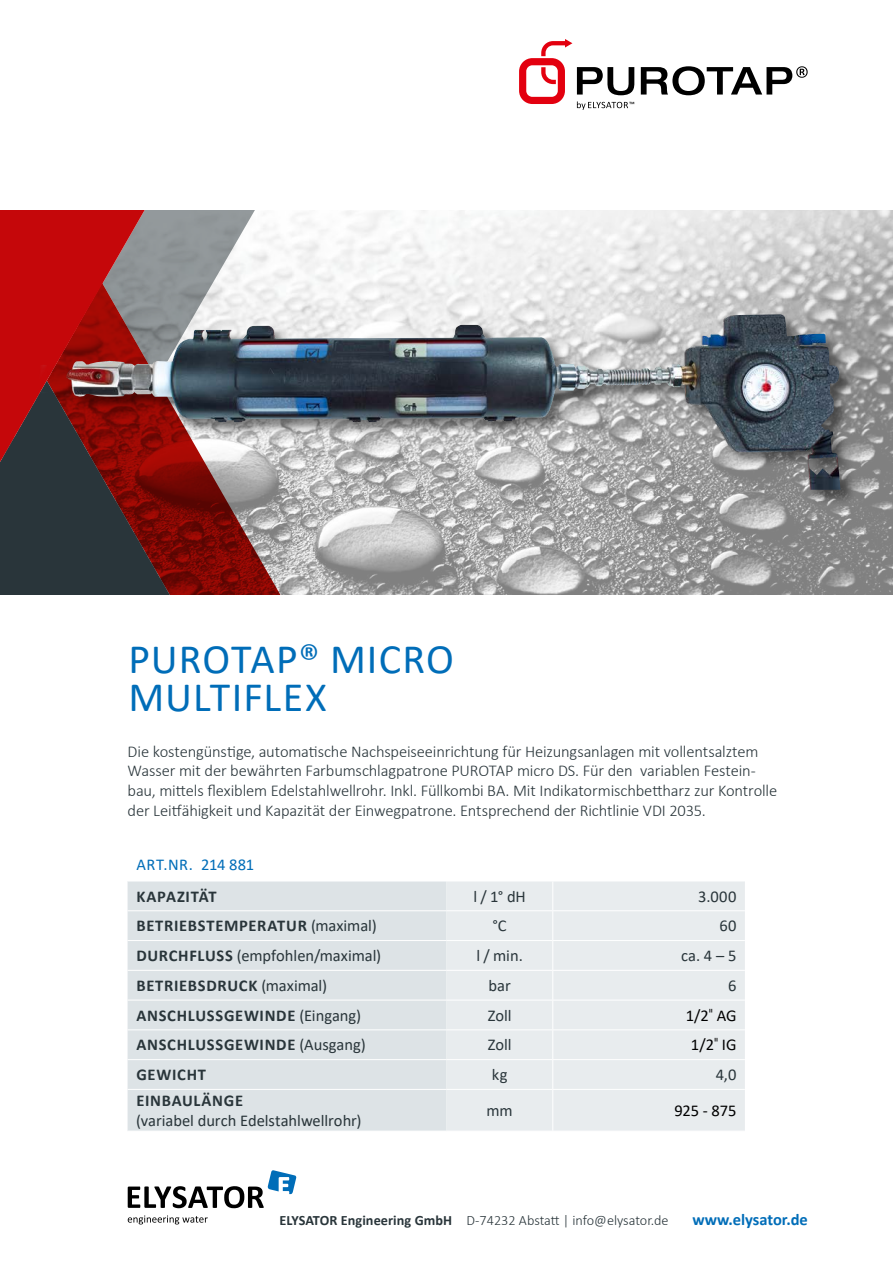
<style>
.page{position:relative;width:893px;height:1263px;background:#fff}
.page>*{position:absolute;margin:0;border:0;box-sizing:border-box;transform-origin:0 0}
.t1{font:42px/37.5px "Calibri";letter-spacing:.025em;color:#006db8}
.t2{font:300 16.5px/19.8px "Calibri";letter-spacing:-.01em;color:#29353a}
.t3{font:700 16.5px "Calibri";letter-spacing:.04em;color:#29353a}
.t4{font:16.5px "Calibri";letter-spacing:-.005em;color:#29353a}
.t5{font:16.5px "Calibri";letter-spacing:-.01em;color:#000}
.t6{font:700 16.5px "Calibri";color:#006db8}
.t7{font:16.5px "Calibri";letter-spacing:.01em;color:#006db8}
.t8{font:300 14.25px "Calibri";color:#29353a}
.s1{font-weight:400}
.s2{font-weight:700}
.s3{font-family:"Helvetica";font-stretch:condensed}
</style>
<div class="page">
<img style="left:298px;top:210px;width:595px;height:385px">
<svg style="left:187px;top:505px;width:111px;height:90px;background:#8f4946"></svg>
<svg style="left:187px;top:210px;width:111px;height:104px"></svg>
<svg style="left:0;top:462px;width:187px;height:133px;background:#392b2e"></svg>
<svg style="left:0;top:210px;width:187px;height:252px;background:#ab3032"></svg>
<svg style="left:128px;top:1170px;width:168px;height:54px"></svg>
<svg style="left:519px;top:39px;width:289px;height:71px"></svg>
<div style="left:43px;top:314px;width:813px;height:191px;background:#000;opacity:.45"></div>
<img style="left:202px;top:314px;width:578px;height:57px">
<div style="left:128px;top:882px;width:318px;height:249px;background:#dde3e6"></div>
<div style="left:446px;top:882px;width:299px;height:249px;background:#e8ecee"></div>
<hr style="left:128px;top:910px;width:318px;height:1px;background:#fff">
<hr style="left:446px;top:910px;width:107px;height:1px;background:#fff">
<hr style="left:553px;top:910px;width:192px;height:1px;background:#fff">
<hr style="left:128px;top:940px;width:318px;height:1px;background:#fff">
<hr style="left:446px;top:940px;width:107px;height:1px;background:#fff">
<hr style="left:553px;top:940px;width:192px;height:1px;background:#fff">
<hr style="left:128px;top:970px;width:318px;height:1px;background:#fff">
<hr style="left:446px;top:970px;width:107px;height:1px;background:#fff">
<hr style="left:553px;top:970px;width:192px;height:1px;background:#fff">
<hr style="left:128px;top:1000px;width:318px;height:1px;background:#fff">
<hr style="left:446px;top:1000px;width:107px;height:1px;background:#fff">
<hr style="left:553px;top:1000px;width:192px;height:1px;background:#fff">
<hr style="left:128px;top:1029px;width:318px;height:1px;background:#fff">
<hr style="left:446px;top:1029px;width:107px;height:1px;background:#fff">
<hr style="left:553px;top:1029px;width:192px;height:1px;background:#fff">
<hr style="left:128px;top:1059px;width:318px;height:1px;background:#fff">
<hr style="left:446px;top:1059px;width:107px;height:1px;background:#fff">
<hr style="left:553px;top:1059px;width:192px;height:1px;background:#fff">
<svg style="left:552px;top:882px;width:1px;height:207px"></svg>
<hr style="left:552px;top:1090px;width:1px;height:41px;background:#fff">
<hr style="left:128px;top:1089px;width:318px;height:1px;background:#fff">
<hr style="left:446px;top:1089px;width:107px;height:1px;background:#fff">
<hr style="left:553px;top:1089px;width:192px;height:1px;background:#fff">
<h1 class="t1" style="left:128px;top:639px;width:327px">PUROTAP® MICRO<br>MULTIFLEX</h1>
<p class="t2" style="left:128px;top:741px;width:651px">Die kostengünstige, automatische Nachspeiseeinrichtung für Heizungsanlagen mit vollentsalztem Wasser mit der bewährten Farbumschlagpatrone PUROTAP micro DS. Für den variablen Festein&shy;bau, mittels flexiblem Edelstahlwellrohr. Inkl. Füllkombi BA. Mit Indikatormischbettharz zur Kontrolle der Leitfähigkeit und Kapazität der Einwegpatrone. Entsprechend der Richtlinie VDI 2035.</p>
<p class="t7" style="left:136px;top:853px;width:119px">ART.NR. 214 881</p>
<p class="t3" style="left:136px;top:884px;width:82px">KAPAZITÄT</p>
<p class="t4" style="left:473px;top:885px;width:54px">l / 1° dH</p>
<p class="t4" style="left:698px;top:885px;width:40px">3.000</p>
<p class="t3" style="left:136px;top:914px;width:242px">BETRIEBSTEMPERATUR <span class="s1">(maximal)</span></p>
<p class="t4" style="left:493px;top:914px;width:16px">°C</p>
<p class="t4" style="left:719px;top:914px;width:18px">60</p>
<p class="t4" style="left:136px;top:944px;width:246px"><span class="s2">DURCHFLUSS</span> (empfohlen/maximal)</p>
<p class="t4" style="left:476px;top:944px;width:48px">l / min.</p>
<p class="t4" style="left:681px;top:944px;width:57px">ca. 4 – 5</p>
<p class="t3" style="left:136px;top:974px;width:192px">BETRIEBSDRUCK <span class="s1">(maximal)</span></p>
<p class="t4" style="left:488px;top:974px;width:24px">bar</p>
<p class="t4" style="left:728px;top:974px;width:10px">6</p>
<p class="t3" style="left:136px;top:1003px;width:226px">ANSCHLUSSGEWINDE <span class="s1">(Eingang)</span></p>
<p class="t4" style="left:488px;top:1004px;width:25px">Zoll</p>
<p class="t5" style="left:686px;top:1004px;width:52px">1/2<span class="s3">"</span> AG</p>
<p class="t3" style="left:136px;top:1033px;width:231px">ANSCHLUSSGEWINDE <span class="s1">(Ausgang)</span></p>
<p class="t4" style="left:488px;top:1033px;width:25px">Zoll</p>
<p class="t5" style="left:691px;top:1033px;width:47px">1/2<span class="s3">"</span> IG</p>
<p class="t3" style="left:136px;top:1063px;width:71px">GEWICHT</p>
<p class="t4" style="left:492px;top:1063px;width:17px">kg</p>
<p class="t4" style="left:716px;top:1063px;width:22px">4,0</p>
<p class="t3" style="left:136px;top:1089px;width:108px">EINBAULÄNGE</p>
<p class="t4" style="left:136px;top:1109px;width:227px">(variabel durch Edelstahlwellrohr)</p>
<p class="t4" style="left:486px;top:1099px;width:28px">mm</p>
<p class="t5" style="left:674px;top:1099px;width:64px">925 - 875</p>
<p class="t8" style="left:280px;top:1211px;width:391px"><span class="s2">ELYSATOR Engineering GmbH</span> D-74232 Abstatt | info@elysator.de</p>
<p class="t6" style="left:692px;top:1207px;width:117px">www.elysator.de</p>
</div>
